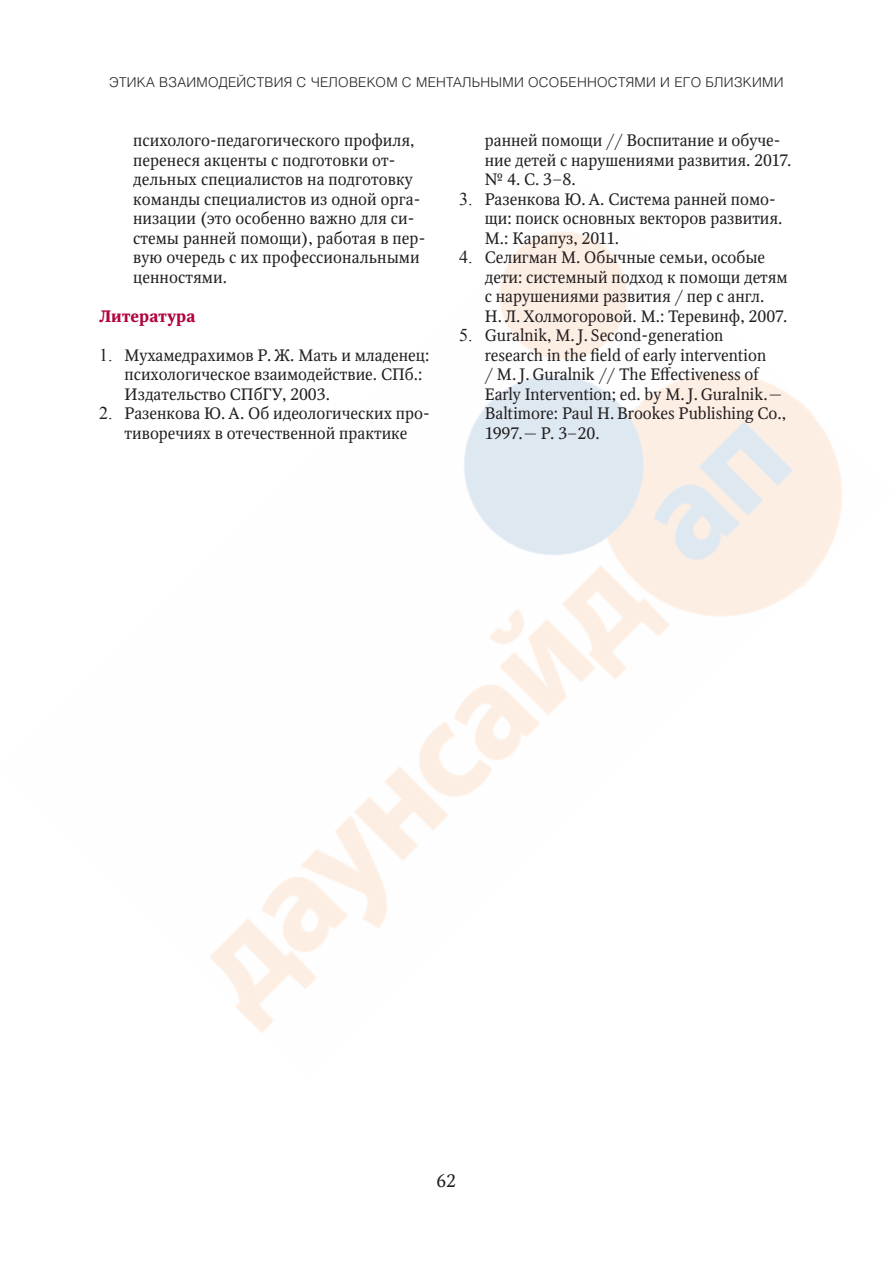
<style>
.page{position:relative;width:893px;height:1263px;background:#fff}
.page>*{position:absolute;margin:0;border:0;box-sizing:border-box;transform-origin:0 0}
.t1{font:18px "Octava";color:#231f20}
.t2{font:16.5px/19.5px "Octava";color:#231f20}
.t3{font:700 16.5px "Octava";color:#b00540}
.t4{font:13.5px "Helios Light C";letter-spacing:.02em;color:#231f20}
.s1{font-family:"Times New Roman";font-size:18px}
</style>
<div class="page">
<img style="left:209px;top:232px;width:633px;height:801px">
<p class="t4" style="left:109px;top:77px;width:676px">ЭТИКА ВЗАИМОДЕЙСТВИЯ С ЧЕЛОВЕКОМ С МЕНТАЛЬНЫМИ ОСОБЕННОСТЯМИ И ЕГО БЛИЗКИМИ</p>
<p class="t2" style="left:133px;top:133px;width:294px">психолого- педагогического профиля, перенеся акценты с подготовки от&shy;дельных специалистов на подготовку команды специалистов из одной орга&shy;низации (это особенно важно для си&shy;стемы ранней помощи), работая в пер&shy;вую очередь с их профессиональными ценностями.</p>
<p class="t3" style="left:99px;top:310px;width:98px">Литература</p>
<p class="t2" style="left:125px;top:347px;width:306px;text-indent:-26px"><span class="s1">1.</span> Мухамедрахимов Р. Ж. Мать и младенец: психологическое взаимодействие. СПб.:<br>Издательство СПбГУ, 2003.</p>
<p class="t2" style="left:99px;top:406px;width:332px;text-align:center"><span class="s1">2.</span> Разенкова Ю. А. Об идеологических про&shy;тиворечиях в отечественной практике</p>
<p class="t2" style="left:485px;top:133px;width:308px">ранней помощи // Воспитание и обуче&shy;ние детей с нарушениями развития. 2017. № 4. С. 3–8.</p>
<p class="t2" style="left:485px;top:191px;width:299px;text-indent:-26px"><span class="s1">3.</span> Разенкова Ю. А. Система ранней помо&shy;щи: поиск основных векторов развития.<br>М.: Карапуз, 2011.</p>
<p class="t2" style="left:485px;top:250px;width:304px;text-indent:-26px"><span class="s1">4.</span> Селигман М. Обычные семьи, особые дети: системный подход к помощи детям с нарушениями развития / пер с англ.<br>Н. Л. Холмогоровой. М.: Теревинф, 2007.</p>
<p class="t2" style="left:485px;top:328px;width:303px;text-indent:-26px"><span class="s1">5.</span> Guralnik, M. J. Second- generation<br>research in the field of early intervention<br>/ M. J. Guralnik // The Effectiveness of Early Intervention; ed. by M. J. Guralnik.— Baltimore: Paul H. Brookes Publishing Co., 1997.— P. 3–20.</p>
<p class="t1" style="left:437px;top:1174px;width:21px">62</p>
</div>
